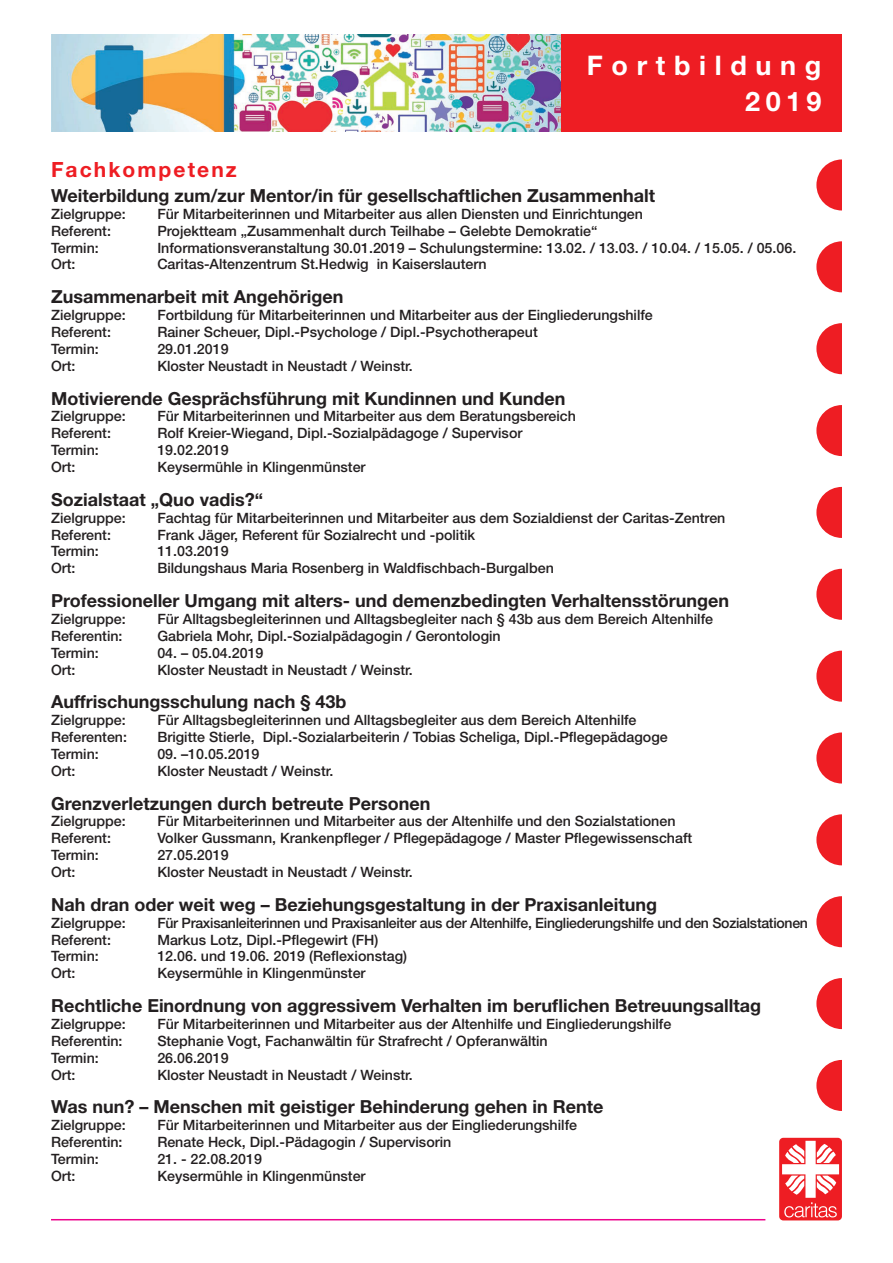
<style>
.page{position:relative;width:893px;height:1263px;background:#fff}
.page>*{position:absolute;margin:0;border:0;box-sizing:border-box;transform-origin:0 0}
.t1{font:700 27px/36px "Helvetica Neue LT Std";color:#fff;text-align:right}
.t2{font:700 21px "Helvetica Neue LT Std";letter-spacing:.1em;color:#ee1d23}
.t3{font:700 18px "Helvetica Neue LT Std";color:#231f20}
.t4{font:500 14.25px "Helvetica Neue LT Std";color:#231f20}
.t5{font:500 14.25px "Helvetica Neue LT Std";letter-spacing:-.02em;color:#231f20}
</style>
<div class="page">
<div style="left:816px;top:159px;width:51px;height:51px;background:#ee1d23;border-radius:50%"></div>
<div style="left:816px;top:241px;width:51px;height:51px;background:#ee1d23;border-radius:50%"></div>
<div style="left:816px;top:323px;width:51px;height:51px;background:#ee1d23;border-radius:50%"></div>
<div style="left:816px;top:405px;width:51px;height:51px;background:#ee1d23;border-radius:50%"></div>
<div style="left:816px;top:487px;width:51px;height:51px;background:#ee1d23;border-radius:50%"></div>
<div style="left:816px;top:569px;width:51px;height:51px;background:#ee1d23;border-radius:50%"></div>
<div style="left:816px;top:651px;width:51px;height:51px;background:#ee1d23;border-radius:50%"></div>
<div style="left:816px;top:732px;width:51px;height:51px;background:#ee1d23;border-radius:50%"></div>
<div style="left:816px;top:814px;width:51px;height:51px;background:#ee1d23;border-radius:50%"></div>
<div style="left:816px;top:896px;width:51px;height:51px;background:#ee1d23;border-radius:50%"></div>
<div style="left:816px;top:978px;width:51px;height:51px;background:#ee1d23;border-radius:50%"></div>
<div style="left:816px;top:1060px;width:51px;height:51px;background:#ee1d23;border-radius:50%"></div>
<div style="left:842px;top:142px;width:42px;height:1004px;background:#fff"></div>
<img style="left:51px;top:34px;width:510px;height:98px">
<div style="left:561px;top:34px;width:281px;height:98px;background:#ee1d23"></div>
<hr style="left:51px;top:1219px;width:714px;height:1px;background:#ed028c">
<div style="left:779px;top:1138px;width:63px;height:82px;background:#ee1d23;border-radius:4px"></div>
<svg style="left:782px;top:1141px;width:57px;height:76px"></svg>
<h1 class="t1" style="left:587px;top:46px;width:236px">F o r t b i l d u n g<br>2019</h1>
<h2 class="t2" style="left:51px;top:156px;width:187px">Fachkompetenz</h2>
<p class="t3" style="left:51px;top:184px;width:606px">Weiterbildung zum/zur Mentor/in für gesellschaftlichen Zusammenhalt</p>
<p class="t4" style="left:51px;top:205px;width:76px">Zielgruppe:</p>
<p class="t4" style="left:157px;top:205px;width:487px">Für Mitarbeiterinnen und Mitarbeiter aus allen Diensten und Einrichtungen</p>
<p class="t4" style="left:51px;top:222px;width:61px">Referent:</p>
<p class="t4" style="left:157px;top:222px;width:442px">Projektteam „Zusammenhalt durch Teilhabe – Gelebte Demokratie“</p>
<p class="t4" style="left:51px;top:239px;width:49px">Termin:</p>
<p class="t4" style="left:157px;top:239px;width:640px">Informationsveranstaltung 30.01.2019 – Schulungstermine: 13.02. / 13.03. / 10.04. / 15.05. / 05.06.</p>
<p class="t4" style="left:51px;top:256px;width:26px">Ort:</p>
<p class="t4" style="left:157px;top:256px;width:331px">Caritas-Altenzentrum St.Hedwig in Kaiserslautern</p>
<p class="t3" style="left:51px;top:286px;width:294px">Zusammenarbeit mit Angehörigen</p>
<p class="t4" style="left:51px;top:307px;width:76px">Zielgruppe:</p>
<p class="t4" style="left:157px;top:307px;width:497px">Fortbildung für Mitarbeiterinnen und Mitarbeiter aus der Eingliederungshilfe</p>
<p class="t4" style="left:51px;top:323px;width:61px">Referent:</p>
<p class="t4" style="left:157px;top:323px;width:382px">Rainer Scheuer, Dipl.-Psychologe / Dipl.-Psychotherapeut</p>
<p class="t4" style="left:51px;top:340px;width:49px">Termin:</p>
<p class="t4" style="left:157px;top:340px;width:73px">29.01.2019</p>
<p class="t4" style="left:51px;top:357px;width:26px">Ort:</p>
<p class="t4" style="left:157px;top:357px;width:257px">Kloster Neustadt in Neustadt / Weinstr.</p>
<p class="t3" style="left:51px;top:387px;width:516px">Motivierende Gesprächsführung mit Kundinnen und Kunden</p>
<p class="t4" style="left:51px;top:408px;width:76px">Zielgruppe:</p>
<p class="t4" style="left:157px;top:408px;width:420px">Für Mitarbeiterinnen und Mitarbeiter aus dem Beratungsbereich</p>
<p class="t4" style="left:51px;top:425px;width:61px">Referent:</p>
<p class="t4" style="left:157px;top:425px;width:367px">Rolf Kreier-Wiegand, Dipl.-Sozialpädagoge / Supervisor</p>
<p class="t4" style="left:51px;top:442px;width:49px">Termin:</p>
<p class="t4" style="left:157px;top:442px;width:73px">19.02.2019</p>
<p class="t4" style="left:51px;top:458px;width:26px">Ort:</p>
<p class="t4" style="left:157px;top:458px;width:210px">Keysermühle in Klingenmünster</p>
<p class="t3" style="left:51px;top:488px;width:214px">Sozialstaat „Quo vadis?“</p>
<p class="t4" style="left:51px;top:509px;width:76px">Zielgruppe:</p>
<p class="t4" style="left:157px;top:509px;width:570px">Fachtag für Mitarbeiterinnen und Mitarbeiter aus dem Sozialdienst der Caritas-Zentren</p>
<p class="t4" style="left:51px;top:526px;width:61px">Referent:</p>
<p class="t4" style="left:157px;top:526px;width:319px">Frank Jäger, Referent für Sozialrecht und -politik</p>
<p class="t4" style="left:51px;top:543px;width:49px">Termin:</p>
<p class="t4" style="left:157px;top:543px;width:73px">11.03.2019</p>
<p class="t4" style="left:51px;top:560px;width:26px">Ort:</p>
<p class="t4" style="left:157px;top:560px;width:398px">Bildungshaus Maria Rosenberg in Waldfischbach-Burgalben</p>
<p class="t3" style="left:51px;top:589px;width:680px">Professioneller Umgang mit alters- und demenzbedingten Verhaltensstörungen</p>
<p class="t4" style="left:51px;top:610px;width:76px">Zielgruppe:</p>
<p class="t4" style="left:157px;top:610px;width:557px">Für Alltagsbegleiterinnen und Alltagsbegleiter nach § 43b aus dem Bereich Altenhilfe</p>
<p class="t4" style="left:51px;top:627px;width:73px">Referentin:</p>
<p class="t4" style="left:157px;top:627px;width:345px">Gabriela Mohr, Dipl.-Sozialpädagogin / Gerontologin</p>
<p class="t4" style="left:51px;top:644px;width:49px">Termin:</p>
<p class="t4" style="left:157px;top:644px;width:108px">04. – 05.04.2019</p>
<p class="t4" style="left:51px;top:661px;width:26px">Ort:</p>
<p class="t4" style="left:157px;top:661px;width:257px">Kloster Neustadt in Neustadt / Weinstr.</p>
<p class="t3" style="left:51px;top:691px;width:297px">Auffrischungsschulung nach § 43b</p>
<p class="t4" style="left:51px;top:712px;width:76px">Zielgruppe:</p>
<p class="t4" style="left:157px;top:712px;width:481px">Für Alltagsbegleiterinnen und Alltagsbegleiter aus dem Bereich Altenhilfe</p>
<p class="t4" style="left:51px;top:728px;width:78px">Referenten:</p>
<p class="t4" style="left:157px;top:728px;width:512px">Brigitte Stierle, Dipl.-Sozialarbeiterin / Tobias Scheliga, Dipl.-Pflegepädagoge</p>
<p class="t4" style="left:51px;top:745px;width:49px">Termin:</p>
<p class="t4" style="left:157px;top:745px;width:104px">09. –10.05.2019</p>
<p class="t4" style="left:51px;top:762px;width:26px">Ort:</p>
<p class="t4" style="left:157px;top:762px;width:178px">Kloster Neustadt / Weinstr.</p>
<p class="t3" style="left:51px;top:792px;width:381px">Grenzverletzungen durch betreute Personen</p>
<p class="t4" style="left:51px;top:813px;width:76px">Zielgruppe:</p>
<p class="t4" style="left:157px;top:813px;width:520px">Für Mitarbeiterinnen und Mitarbeiter aus der Altenhilfe und den Sozialstationen</p>
<p class="t4" style="left:51px;top:830px;width:61px">Referent:</p>
<p class="t4" style="left:157px;top:830px;width:536px">Volker Gussmann, Krankenpfleger / Pflegepädagoge / Master Pflegewissenschaft</p>
<p class="t4" style="left:51px;top:847px;width:49px">Termin:</p>
<p class="t4" style="left:157px;top:847px;width:73px">27.05.2019</p>
<p class="t4" style="left:51px;top:863px;width:26px">Ort:</p>
<p class="t4" style="left:157px;top:863px;width:257px">Kloster Neustadt in Neustadt / Weinstr.</p>
<p class="t3" style="left:51px;top:893px;width:607px">Nah dran oder weit weg – Beziehungsgestaltung in der Praxisanleitung</p>
<p class="t4" style="left:51px;top:914px;width:76px">Zielgruppe:</p>
<p class="t5" style="left:157px;top:914px;width:652px">Für Praxisanleiterinnen und Praxisanleiter aus der Altenhilfe, Eingliederungshilfe und den Sozialstationen</p>
<p class="t4" style="left:51px;top:931px;width:61px">Referent:</p>
<p class="t4" style="left:157px;top:931px;width:223px">Markus Lotz, Dipl.-Pflegewirt (FH)</p>
<p class="t4" style="left:51px;top:948px;width:49px">Termin:</p>
<p class="t4" style="left:157px;top:948px;width:251px">12.06. und 19.06. 2019 (Reflexionstag)</p>
<p class="t4" style="left:51px;top:965px;width:26px">Ort:</p>
<p class="t4" style="left:157px;top:965px;width:210px">Keysermühle in Klingenmünster</p>
<p class="t3" style="left:51px;top:994px;width:711px">Rechtliche Einordnung von aggressivem Verhalten im beruflichen Betreuungsalltag</p>
<p class="t4" style="left:51px;top:1015px;width:76px">Zielgruppe:</p>
<p class="t4" style="left:157px;top:1015px;width:515px">Für Mitarbeiterinnen und Mitarbeiter aus der Altenhilfe und Eingliederungshilfe</p>
<p class="t4" style="left:51px;top:1032px;width:73px">Referentin:</p>
<p class="t4" style="left:157px;top:1032px;width:392px">Stephanie Vogt, Fachanwältin für Strafrecht / Opferanwältin</p>
<p class="t4" style="left:51px;top:1049px;width:49px">Termin:</p>
<p class="t4" style="left:157px;top:1049px;width:73px">26.06.2019</p>
<p class="t4" style="left:51px;top:1066px;width:26px">Ort:</p>
<p class="t4" style="left:157px;top:1066px;width:257px">Kloster Neustadt in Neustadt / Weinstr.</p>
<p class="t3" style="left:51px;top:1096px;width:554px">Was nun? – Menschen mit geistiger Behinderung gehen in Rente</p>
<p class="t4" style="left:51px;top:1117px;width:76px">Zielgruppe:</p>
<p class="t4" style="left:157px;top:1117px;width:421px">Für Mitarbeiterinnen und Mitarbeiter aus der Eingliederungshilfe</p>
<p class="t4" style="left:51px;top:1133px;width:73px">Referentin:</p>
<p class="t4" style="left:157px;top:1133px;width:296px">Renate Heck, Dipl.-Pädagogin / Supervisorin</p>
<p class="t4" style="left:51px;top:1150px;width:49px">Termin:</p>
<p class="t4" style="left:157px;top:1150px;width:106px">21. - 22.08.2019</p>
<p class="t4" style="left:51px;top:1167px;width:26px">Ort:</p>
<p class="t4" style="left:157px;top:1167px;width:210px">Keysermühle in Klingenmünster</p>
</div>
